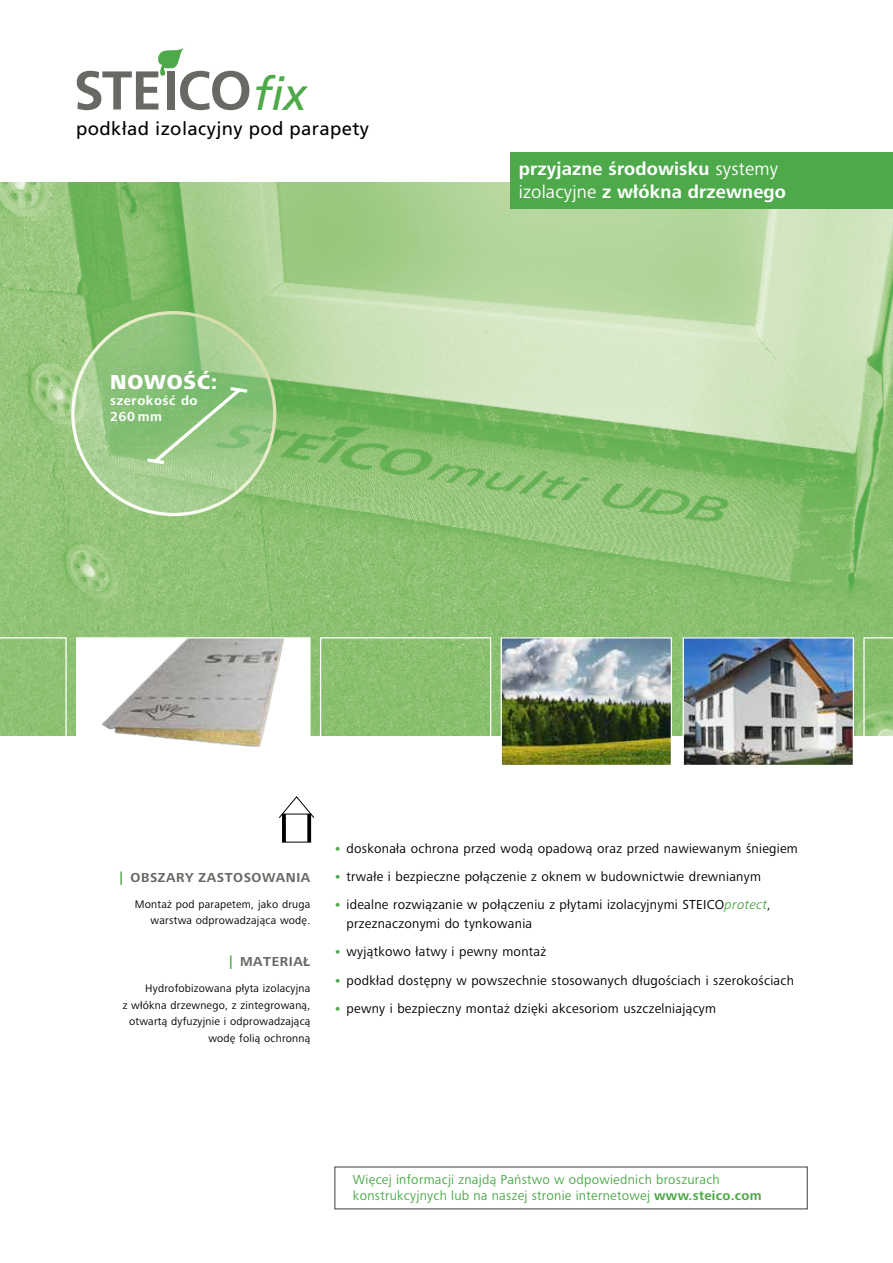
<style>
.page{position:relative;width:893px;height:1263px;background:#fff}
.page>*{position:absolute;margin:0;border:0;box-sizing:border-box;transform-origin:0 0}
.t1{font:italic 46.2px "Frutiger";color:#4da94a}
._1_4_Copy_Bold{font:800 21px "Frutiger Next LTW1 G";letter-spacing:.04em;color:#fff}
.t2{font:700 18.75px/22.5px "Frutiger Next LTW1 G";letter-spacing:.01em;color:#fff}
.t3{font:18.6px "Frutiger";letter-spacing:.02em;color:#000}
.t4{font:13.5px/18.8px "Frutiger Next LTW1 G";letter-spacing:.02em;color:#000}
.t5{font:13.5px "Frutiger Next LTW1 G";letter-spacing:.02em;color:#4da94a}
.t6{font:700 13.5px "Frutiger Next LTW1 G";letter-spacing:.04em;color:#6a6864}
._1_4_Copy_Bold-2{font:700 13.5px/16.2px "Frutiger Next LTW1 G";letter-spacing:.04em;color:#fff}
._2_0_Copy_Marginalie{font:11.25px/16.5px "Frutiger Next LTW1 G";letter-spacing:.02em;color:#000;text-align:right}
.s1{font-weight:400}
.s2{color:#4da94a}
.s3{font-weight:700;color:#4da94a}
.s4{font-style:italic;color:#4da94a}
.s5{font-weight:700}
</style>
<div class="page">
<div style="left:334px;top:1166px;width:474px;height:43px;border:1px solid #6a6864"></div>
<img style="left:0;top:183px;width:893px;height:553px">
<div style="left:282px;top:814px;width:29px;height:28px;border:1px solid #000"></div>
<svg style="left:279px;top:796px;width:36px;height:23px"></svg>
<hr style="left:283px;top:814px;width:3px;height:28px;background:#000">
<svg style="left:307px;top:814px;width:4px;height:28px"></svg>
<svg style="left:77px;top:47px;width:172px;height:63px"></svg>
<div style="left:77px;top:638px;width:233px;height:127px;background:#fff"></div>
<img style="left:101px;top:639px;width:183px;height:108px">
<div style="left:76px;top:637px;width:235px;height:129px;border:1px solid #fff"></div>
<div style="left:320px;top:637px;width:171px;height:129px;border:1px solid #fff"></div>
<svg style="left:0;top:637px;width:76px;height:99px;background:#91c377"></svg>
<img style="left:503px;top:639px;width:167px;height:125px">
<div style="left:501px;top:637px;width:171px;height:129px;border:1px solid #fff"></div>
<svg style="left:863px;top:637px;width:30px;height:99px;background:#91c379"></svg>
<img style="left:685px;top:639px;width:167px;height:125px">
<div style="left:683px;top:637px;width:171px;height:129px;border:1px solid #fff"></div>
<svg style="left:73px;top:313px;width:202px;height:201px;background:#a4cd90"></svg>
<div style="left:80px;top:341px;width:166px;height:111px;background:#4da94a;opacity:.2"></div>
<svg style="left:144px;top:385px;width:107px;height:81px;background:#90c581"></svg>
<div style="left:510px;top:153px;width:383px;height:56px;background:#4da94a"></div>
<p class="t1" style="left:254px;top:67px;width:54px">fix</p>
<p class="t3" style="left:76px;top:118px;width:295px">podkład izolacyjny pod parapety</p>
<p class="_1_4_Copy_Bold" style="left:110px;top:370px;width:109px">NOWOŚĆ:</p>
<p class="_1_4_Copy_Bold-2" style="left:110px;top:393px;width:89px">szerokość do<br>260 mm</p>
<p class="t2" style="left:519px;top:158px;width:269px">przyjazne środowisku <span class="s1">systemy izolacyjne</span> z włókna drzewnego</p>
<p class="t6" style="left:120px;top:869px;width:192px"><span class="s2">|</span> OBSZARY ZASTOSOWANIA</p>
<p class="_2_0_Copy_Marginalie" style="left:135px;top:896px;width:177px">Montaż pod parapetem, jako druga warstwa odprowadzająca wodę.</p>
<p class="t6" style="left:229px;top:954px;width:82px"><span class="s2">|</span> MATERIAŁ</p>
<p class="_2_0_Copy_Marginalie" style="left:123px;top:980px;width:189px">Hydrofobizowana płyta izolacyjna<br>z włókna drzewnego, z zintegrowaną, otwartą dyfuzyjnie i odprowadzającą wodę folią ochronną</p>
<p class="t4" style="left:334px;top:840px;width:466px"><span class="s3">•</span> doskonała ochrona przed wodą opadową oraz przed nawiewanym śniegiem</p>
<p class="t4" style="left:334px;top:868px;width:429px"><span class="s3">•</span> trwałe i bezpieczne połączenie z oknem w budownictwie drewnianym</p>
<p class="t4" style="left:347px;top:896px;width:426px;text-indent:-13px"><span class="s3">•</span> idealne rozwiązanie w połączeniu z płytami izolacyjnymi STEICO<span class="s4">protect</span>, przeznaczonymi do tynkowania</p>
<p class="t4" style="left:334px;top:943px;width:214px"><span class="s3">•</span> wyjątkowo łatwy i pewny montaż</p>
<p class="t4" style="left:334px;top:971px;width:462px"><span class="s3">•</span> podkład dostępny w powszechnie stosowanych długościach i szerokościach</p>
<p class="t4" style="left:334px;top:999px;width:384px"><span class="s3">•</span> pewny i bezpieczny montaż dzięki akcesoriom uszczelniającym</p>
<p class="t5" style="left:353px;top:1171px;width:368px">Więcej informacji znajdą Państwo w odpowiednich broszurach</p>
<p class="t5" style="left:353px;top:1188px;width:410px">konstrukcyjnych lub na naszej stronie internetowej <span class="s5">www.steico.com</span></p>
</div>
